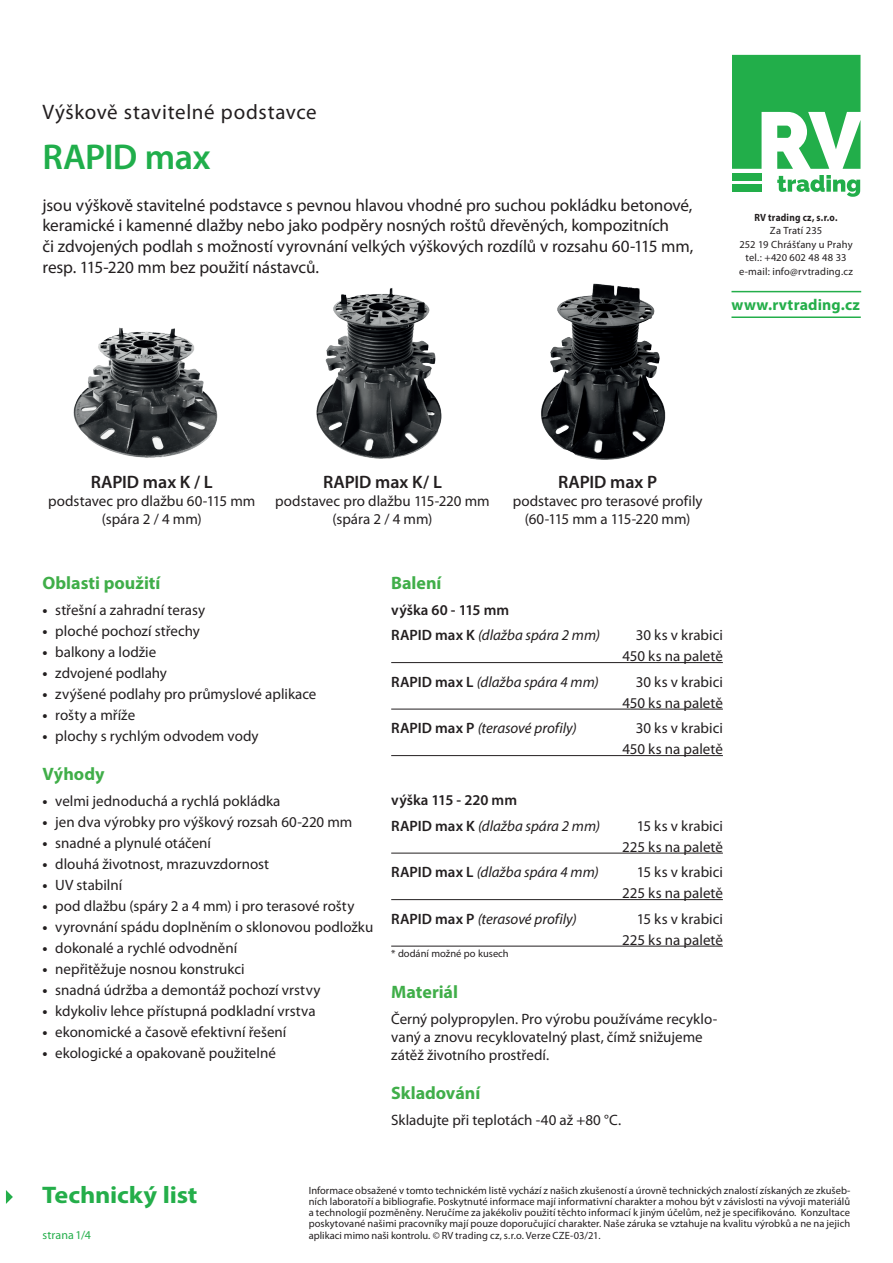
<style>
.page{position:relative;width:893px;height:1263px;background:#fff}
.page>*{position:absolute;margin:0;border:0;box-sizing:border-box;transform-origin:0 0}
.t1{font:600 36px "Myriad Pro";letter-spacing:-.02em;color:#20ae4b}
.t2{font:700 24px "Myriad Pro";letter-spacing:-.01em;color:#24ae4a;scale:1.09 1}
.t3{font:21px "Myriad Pro";letter-spacing:.03em;color:#231f20}
.t4{font:700 18px "Myriad Pro";color:#40ae49}
.t5{font:600 18px "Myriad Pro";letter-spacing:-.005em;color:#231f20}
.t6{font:17.25px/20.7px "Myriad Pro";letter-spacing:-.01em;color:#231f20}
.t7{font:700 15.75px "Myriad Pro";letter-spacing:.015em;color:#24ae4a}
.t8{font:15px/21px "Myriad Pro";color:#231f20;text-align:right}
.t9{font:italic 15px "Myriad Pro";color:#231f20}
.t10{font:600 15px/25.5px "Myriad Pro";color:#231f20}
.t11{font:12px "Myriad Pro";letter-spacing:.005em;color:#24ae4a}
.t12{font:10.5px/11.2px "Myriad Pro";letter-spacing:.005em;color:#231f20;text-align:center}
.t13{font:700 10.5px "Myriad Pro";letter-spacing:.025em;color:#231f20;scale:.89 1}
.s1{font-weight:700}
.s2{font-weight:400;font-style:italic}
.s3{font-weight:600;font-style:normal}
</style>
<div class="page">
<hr style="left:731px;top:291px;width:130px;height:1px;background:#24ae4a">
<hr style="left:731px;top:316px;width:130px;height:2px;background:#24ae4a">
<svg style="left:732px;top:55px;width:128px;height:114px"></svg>
<svg style="left:777px;top:175px;width:83px;height:22px"></svg>
<div style="left:732px;top:173px;width:29px;height:8px;background:#22ae4a"></div>
<div style="left:732px;top:185px;width:29px;height:7px;background:#22ae4a"></div>
<img style="left:73px;top:327px;width:145px;height:131px">
<img style="left:316px;top:288px;width:126px;height:171px">
<img style="left:541px;top:283px;width:125px;height:177px">
<hr style="left:391px;top:662px;width:332px;height:1px;background:#231f20">
<hr style="left:391px;top:709px;width:332px;height:1px;background:#231f20">
<hr style="left:391px;top:755px;width:332px;height:1px;background:#231f20">
<hr style="left:391px;top:853px;width:332px;height:1px;background:#231f20">
<hr style="left:391px;top:899px;width:332px;height:1px;background:#231f20">
<hr style="left:391px;top:946px;width:332px;height:1px;background:#231f20">
<svg style="left:6px;top:1190px;width:7px;height:14px"></svg>
<h3 class="t3" style="left:43px;top:99px;width:276px">Výškově stavitelné podstavce</h3>
<h1 class="t1" style="left:43px;top:134px;width:170px">RAPID max</h1>
<p class="t6" style="left:43px;top:194px;width:652px">jsou výškově stavitelné podstavce s pevnou hlavou vhodné pro suchou pokládku betonové, keramické i kamenné dlažby nebo jako podpěry nosných roštů dřevěných, kompozitních<br>či zdvojených podlah s možností vyrovnání velkých výškových rozdílů v rozsahu 60-115 mm, resp. 115-220 mm bez použití nástavců.</p>
<p class="t13" style="left:754px;top:210px;width:95px">RV trading cz, s.r.o.</p>
<p class="t12" style="left:739px;top:224px;width:115px;line-height:13.5px">Za Tratí 235<br>252 19 Chrášťany u Prahy tel.: +420 602 48 48 33 e-mail: info@rvtrading.cz</p>
<p class="t7" style="left:731px;top:294px;width:130px">www.rvtrading.cz</p>
<p class="t5" style="left:91px;top:470px;width:124px">RAPID max K / L</p>
<p class="t8" style="left:48px;top:491px;width:209px;line-height:18px;text-align:center">podstavec pro dlažbu 60-115 mm (spára 2 / 4 mm)</p>
<p class="t5" style="left:323px;top:470px;width:120px">RAPID max K/ L</p>
<p class="t8" style="left:275px;top:491px;width:216px;line-height:18px;text-align:center">podstavec pro dlažbu 115-220 mm (spára 2 / 4 mm)</p>
<p class="t5" style="left:558px;top:470px;width:101px">RAPID max P</p>
<p class="t8" style="left:513px;top:491px;width:191px;line-height:18px;text-align:center">podstavec pro terasové profily (60-115 mm a 115-220 mm)</p>
<p class="t4" style="left:43px;top:571px;width:120px">Oblasti použití</p>
<p class="t8" style="left:43px;top:599px;width:164px"><span class="s1">•</span> střešní a zahradní terasy</p>
<p class="t8" style="left:43px;top:620px;width:159px"><span class="s1">•</span> ploché pochozí střechy</p>
<p class="t8" style="left:43px;top:641px;width:115px"><span class="s1">•</span> balkony a lodžie</p>
<p class="t8" style="left:43px;top:662px;width:126px"><span class="s1">•</span> zdvojené podlahy</p>
<p class="t8" style="left:43px;top:683px;width:275px"><span class="s1">•</span> zvýšené podlahy pro průmyslové aplikace</p>
<p class="t8" style="left:43px;top:704px;width:94px"><span class="s1">•</span> rošty a mříže</p>
<p class="t8" style="left:43px;top:725px;width:218px"><span class="s1">•</span> plochy s rychlým odvodem vody</p>
<p class="t4" style="left:43px;top:762px;width:63px">Výhody</p>
<p class="t8" style="left:43px;top:790px;width:240px"><span class="s1">•</span> velmi jednoduchá a rychlá pokládka</p>
<p class="t8" style="left:43px;top:811px;width:311px"><span class="s1">•</span> jen dva výrobky pro výškový rozsah 60-220 mm</p>
<p class="t8" style="left:43px;top:832px;width:170px"><span class="s1">•</span> snadné a plynulé otáčení</p>
<p class="t8" style="left:43px;top:853px;width:228px"><span class="s1">•</span> dlouhá životnost, mrazuvzdornost</p>
<p class="t8" style="left:43px;top:874px;width:81px"><span class="s1">•</span> UV stabilní</p>
<p class="t8" style="left:43px;top:895px;width:313px"><span class="s1">•</span> pod dlažbu (spáry 2 a 4 mm) i pro terasové rošty</p>
<p class="t8" style="left:43px;top:916px;width:332px"><span class="s1">•</span> vyrovnání spádu doplněním o sklonovou podložku</p>
<p class="t8" style="left:43px;top:937px;width:196px"><span class="s1">•</span> dokonalé a rychlé odvodnění</p>
<p class="t8" style="left:43px;top:958px;width:204px"><span class="s1">•</span> nepřitěžuje nosnou konstrukci</p>
<p class="t8" style="left:43px;top:979px;width:279px"><span class="s1">•</span> snadná údržba a demontáž pochozí vrstvy</p>
<p class="t8" style="left:43px;top:1000px;width:275px"><span class="s1">•</span> kdykoliv lehce přístupná podkladní vrstva</p>
<p class="t8" style="left:43px;top:1021px;width:245px"><span class="s1">•</span> ekonomické a časově efektivní řešení</p>
<p class="t8" style="left:43px;top:1042px;width:235px"><span class="s1">•</span> ekologické a opakovaně použitelné</p>
<p class="t4" style="left:391px;top:571px;width:52px">Balení</p>
<p class="t10" style="left:391px;top:596px;width:210px">výška 60 - 115 mm<br>RAPID max K <span class="s2">(dlažba spára 2 mm)</span></p>
<p class="t8" style="left:622px;top:624px;width:102px">30 ks v krabici<br>450 ks na paletě</p>
<p class="t9" style="left:391px;top:672px;width:209px"><span class="s3">RAPID max L</span> (dlažba spára 4 mm)</p>
<p class="t8" style="left:622px;top:671px;width:102px">30 ks v krabici<br>450 ks na paletě</p>
<p class="t9" style="left:391px;top:719px;width:187px"><span class="s3">RAPID max P</span> (terasové profily)</p>
<p class="t8" style="left:622px;top:717px;width:102px">30 ks v krabici<br>450 ks na paletě</p>
<p class="t10" style="left:391px;top:787px;width:210px">výška 115 - 220 mm<br>RAPID max K <span class="s2">(dlažba spára 2 mm)</span></p>
<p class="t8" style="left:622px;top:815px;width:102px">15 ks v krabici<br>225 ks na paletě</p>
<p class="t9" style="left:391px;top:863px;width:209px"><span class="s3">RAPID max L</span> (dlažba spára 4 mm)</p>
<p class="t8" style="left:622px;top:861px;width:102px">15 ks v krabici<br>225 ks na paletě</p>
<p class="t9" style="left:391px;top:909px;width:187px"><span class="s3">RAPID max P</span> (terasové profily)</p>
<p class="t8" style="left:622px;top:908px;width:102px">15 ks v krabici<br>225 ks na paletě</p>
<p class="t12" style="left:391px;top:948px;width:119px">* dodání možné po kusech</p>
<p class="t4" style="left:391px;top:980px;width:68px">Materiál</p>
<p class="t8" style="left:391px;top:1009px;width:328px;line-height:18px;text-align:left">Černý polypropylen. Pro výrobu používáme recyklo&shy;vaný a znovu recyklovatelný plast, čímž snižujeme zátěž životního prostředí.</p>
<p class="t4" style="left:391px;top:1082px;width:91px">Skladování</p>
<p class="t8" style="left:391px;top:1109px;width:231px">Skladujte při teplotách -40 až +80 °C.</p>
<h2 class="t2" style="left:42px;top:1179px;width:144px">Technický list</h2>
<p class="t11" style="left:43px;top:1227px;width:50px">strana 1/4</p>
<p class="t12" style="left:309px;top:1184px;width:543px;text-align:justify">Informace obsažené v tomto technickém listě vychází z našich zkušeností a úrovně technických znalostí získaných ze zkušeb&shy;ních laboratoří a bibliografie. Poskytnuté informace mají informativní charakter a mohou být v závislosti na vývoji materiálů a technologií pozměněny. Neručíme za jakékoliv použití těchto informací k jiným účelům, než je specifikováno. Konzultace poskytované našimi pracovníky mají pouze doporučující charakter. Naše záruka se vztahuje na kvalitu výrobků a ne na jejich aplikaci mimo naši kontrolu. © RV trading cz, s.r.o. Verze CZE-03/21.</p>
</div>
